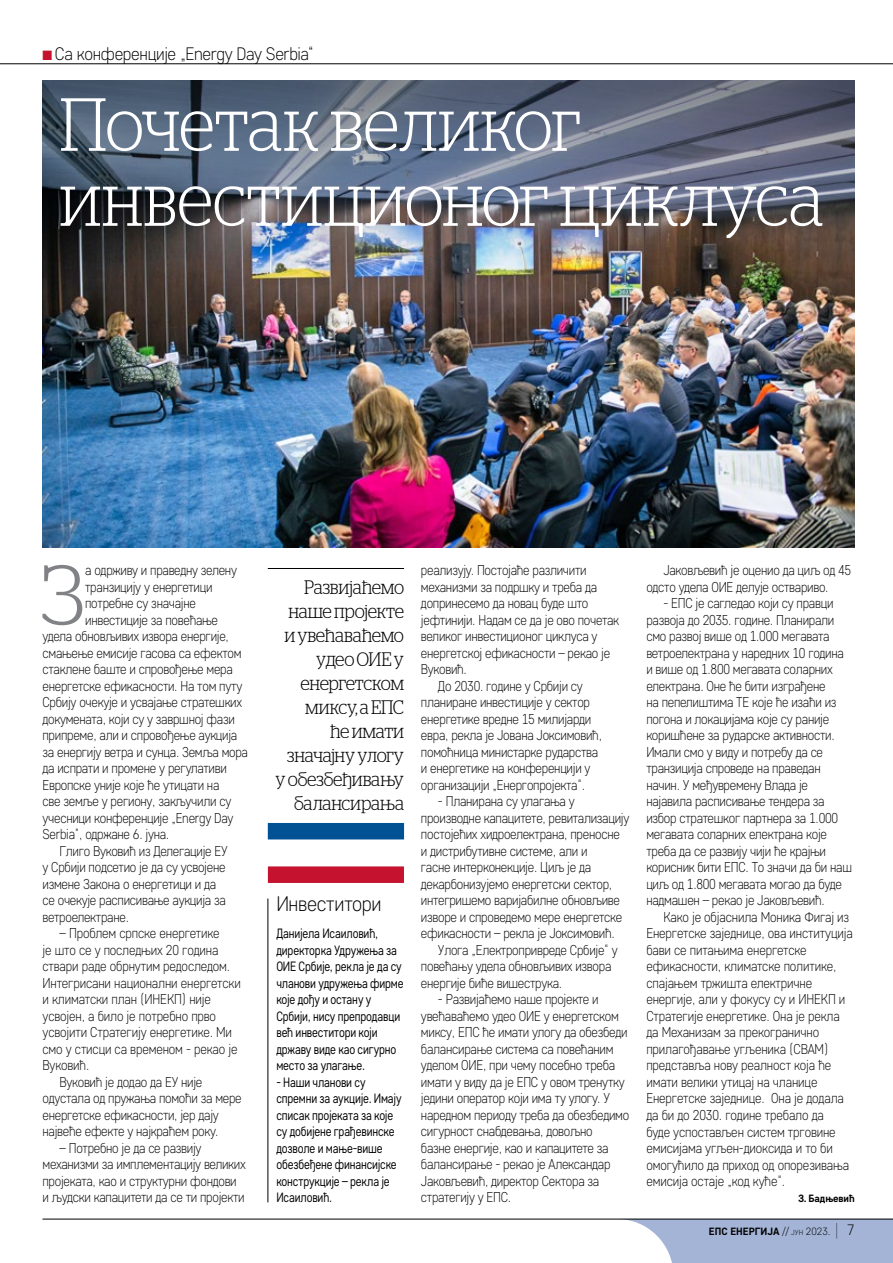
<style>
.page{position:relative;width:893px;height:1263px;background:#fff}
.page>*{position:absolute;margin:0;border:0;box-sizing:border-box;transform-origin:0 0}
.t1{font:300 84.9px "Stag LC";color:#808285}
.t2{font:300 75px/75px "Stag LC";letter-spacing:-.005em;color:#fff;scale:.9 1}
.t3{font:300 21px "Core Sans D25";letter-spacing:-.015em;color:#000;scale:.95 1}
.t4{font:300 19.5px/24px "Stag LC";letter-spacing:-.015em;color:#000;text-align:right;scale:.9 1}
.t5{font:300 18px "Core Sans D25";letter-spacing:-.02em;color:#000;scale:.95 1}
.t6{font:300 14.25px/16.5px "Core Sans D25";letter-spacing:-.02em;color:#000;scale:.9 1}
.t7{font:13.5px/16.5px "Core Sans D35";letter-spacing:-.015em;color:#000;scale:.85 1}
.t8{font:700 10.5px "Core Sans D55";color:#000}
.s1{color:#c4122f}
.s2{font-family:"Core Sans D25";font-weight:300}
.s3{font-family:"Core Sans D25";font-weight:300;font-size:7.35px}
.s4{font-family:"Core Sans D15";font-weight:100;font-size:18px}
.s5{font-family:"Core Sans D25";font-weight:300;font-size:15px}
</style>
<div class="page">
<svg style="left:628px;top:1220px;width:265px;height:43px;background:#aebcda"></svg>
<hr style="left:0;top:64px;width:893px;height:1px;background:#000">
<hr style="left:43px;top:1219px;width:850px;height:1px;background:#000">
<img style="left:43px;top:262px;width:812px;height:285px">
<div style="left:268px;top:866px;width:136px;height:17px;background:#c4122f"></div>
<hr style="left:268px;top:898px;width:1px;height:304px;background:#000">
<hr style="left:268px;top:568px;width:136px;height:1px;background:#000">
<div style="left:268px;top:823px;width:136px;height:16px;background:#005295"></div>
<img style="left:43px;top:80px;width:812px;height:182px">
<p class="t5" style="left:43px;top:43px;width:287px"><span class="s1">■</span> Са конференције „Energy Day Serbia“</p>
<h2 class="t2" style="left:60px;top:80px;width:851px">Почетак великог инвестиционог циклуса</h2>
<h1 class="t1" style="left:40px;top:533px;width:47px">З</h1>
<p class="t6" style="left:85px;top:562px;width:170px">а одрживу и праведну зелену</p>
<p class="t6" style="left:85px;top:578px;width:143px">транзицију у енергетици</p>
<p class="t6" style="left:85px;top:595px;width:125px">потребне су значајне</p>
<p class="t6" style="left:85px;top:611px;width:149px">инвестиције за повећање</p>
<p class="t6" style="left:43px;top:628px;width:209px">удела обновљивих извора енергије,</p>
<p class="t6" style="left:43px;top:644px;width:223px">смањење емисије гасова са ефектом</p>
<p class="t6" style="left:43px;top:661px;width:213px">стаклене баште и спровођење мера</p>
<p class="t6" style="left:43px;top:677px;width:224px">енергетске ефикасности. На том путу</p>
<p class="t6" style="left:43px;top:694px;width:223px">Србију очекује и усвајање стратешких</p>
<p class="t6" style="left:43px;top:710px;width:215px">докумената, који су у завршној фази</p>
<p class="t6" style="left:43px;top:727px;width:218px">припреме, али и спровођење аукција</p>
<p class="t6" style="left:43px;top:743px;width:230px">за енергију ветра и сунца. Земља мора</p>
<p class="t6" style="left:43px;top:760px;width:206px">да испрати и промене у регулативи</p>
<p class="t6" style="left:43px;top:776px;width:198px">Европске уније које ће утицати на</p>
<p class="t6" style="left:43px;top:793px;width:211px">све земље у региону, закључили су</p>
<p class="t6" style="left:43px;top:809px;width:214px">учесници конференције „Energy Day</p>
<p class="t6" style="left:43px;top:826px;width:142px">Serbia“, одржане 6. јуна.</p>
<p class="t6" style="left:60px;top:842px;width:188px">Глиго Вуковић из Делегације ЕУ</p>
<p class="t6" style="left:43px;top:859px;width:205px">у Србији подсетио је да су усвојене</p>
<p class="t6" style="left:43px;top:875px;width:195px">измене Закона о енергетици и да</p>
<p class="t6" style="left:43px;top:892px;width:205px">се очекује расписивање аукција за</p>
<p class="t6" style="left:43px;top:908px;width:98px">ветроелектране.</p>
<p class="t6" style="left:60px;top:925px;width:179px">– Проблем српске енергетике</p>
<p class="t6" style="left:43px;top:941px;width:197px">је што се у последњих 20 година</p>
<p class="t6" style="left:43px;top:958px;width:210px">ствари раде обрнутим редоследом.</p>
<p class="t6" style="left:43px;top:974px;width:222px">Интегрисани национални енергетски</p>
<p class="t6" style="left:43px;top:991px;width:189px">и климатски план (ИНЕКП) није</p>
<p class="t6" style="left:43px;top:1007px;width:194px">усвојен, а било је потребно прво</p>
<p class="t6" style="left:43px;top:1024px;width:212px">усвојити Стратегију енергетике. Ми</p>
<p class="t6" style="left:43px;top:1040px;width:218px">смо у стисци са временом - рекао је</p>
<p class="t6" style="left:43px;top:1057px;width:54px">Вуковић.</p>
<p class="t6" style="left:60px;top:1073px;width:160px">Вуковић је додао да ЕУ није</p>
<p class="t6" style="left:43px;top:1090px;width:223px">одустала од пружања помоћи за мере</p>
<p class="t6" style="left:43px;top:1106px;width:197px">енергетске ефикасности, јер дају</p>
<p class="t6" style="left:43px;top:1123px;width:197px">највеће ефекте у најкраћем року.</p>
<p class="t6" style="left:43px;top:1139px;width:227px;text-indent:17px">– Потребно је да се развију механизми за имплементацију великих пројеката, као и структурни фондови и људски капацитети да се ти пројекти</p>
<h3 class="t4" style="left:276px;top:573px;width:144px">Развијаћемо наше пројекте и увећаваћемо удео ОИЕ у енергетском миксу, а ЕПС<br>ће имати значајну улогу у обезбеђивању балансирања</h3>
<h3 class="t3" style="left:276px;top:890px;width:112px">Инвеститори</h3>
<p class="t7" style="left:276px;top:925px;width:151px">Данијела Исаиловић, директорка Удружења за<br>ОИЕ Србије, рекла је да су чланови удружења фирме које дођу и остану у<br>Србији, нису препродавци већ инвеститори који државу виде као сигурно место за улагање.</p>
<p class="t7" style="left:276px;top:1073px;width:149px">- Наши чланови су спремни за аукције. Имају списак пројеката за које су добијене грађевинске дозволе и мање-више обезбеђене финансијске конструкције – рекла је<br>Исаиловић.</p>
<p class="t6" style="left:421px;top:562px;width:186px">реализују. Постојаће различити</p>
<p class="t6" style="left:421px;top:578px;width:197px">механизми за подршку и треба да</p>
<p class="t6" style="left:421px;top:595px;width:188px">допринесемо да новац буде што</p>
<p class="t6" style="left:421px;top:611px;width:222px">јефтинији. Надам се да је ово почетак</p>
<p class="t6" style="left:421px;top:628px;width:198px">великог инвестиционог циклуса у</p>
<p class="t6" style="left:421px;top:644px;width:212px">енергетској ефикасности – рекао је</p>
<p class="t6" style="left:421px;top:661px;width:53px">Вуковић.</p>
<p class="t6" style="left:438px;top:677px;width:162px">До 2030. године у Србији су</p>
<p class="t6" style="left:421px;top:694px;width:189px">планиране инвестиције у сектор</p>
<p class="t6" style="left:421px;top:710px;width:191px">енергетике вредне 15 милијарди</p>
<p class="t6" style="left:421px;top:727px;width:203px">евра, рекла је Јована Јоксимовић,</p>
<p class="t6" style="left:421px;top:743px;width:198px">помоћница министарке рударства</p>
<p class="t6" style="left:421px;top:760px;width:190px">и енергетике на конференцији у</p>
<p class="t6" style="left:421px;top:776px;width:184px">организацији „Енергопројекта“.</p>
<p class="t6" style="left:421px;top:793px;width:233px;text-indent:17px">- Планирана су улагања у производне капацитетe, ревитализацију постојећих хидроелектрана, преносне и дистрибутивне системе, али и<br>гасне интерконекције. Циљ је да декарбонизујемо енергетски сектор, интегришемо варијабилне обновљиве изворе и спроведемо мере енергетске ефикасности – рекла је Јоксимовић.</p>
<p class="t6" style="left:421px;top:941px;width:220px;text-indent:17px">Улога „Електропривреде Србије“ у повећању удела обновљивих извора енергије биће вишеструка.</p>
<p class="t6" style="left:421px;top:991px;width:233px;text-indent:17px">- Развијаћемо наше пројекте и увећаваћемо удео ОИЕ у енергетском миксу, ЕПС ће имати улогу да обезбеди балансирање система са повећаним уделом ОИЕ, при чему посебно треба имати у виду да је ЕПС у овом тренутку једини оператор који има ту улогу. У наредном периоду треба да обезбедимо сигурност снабдевања, довољно<br>базне енергије, као и капацитете за балансирање - рекао је Александар Јаковљевић, директор Сектора за стратегију у ЕПС.</p>
<p class="t6" style="left:646px;top:562px;width:229px;text-indent:17px">Јаковљевић је оценио да циљ од 45 одсто удела ОИЕ делује оствариво.</p>
<p class="t6" style="left:646px;top:595px;width:230px;text-indent:17px">- ЕПС је сагледао који су правци развоја до 2035. године. Планирали смо развој више од 1.000 мегавата ветроелектрана у наредних 10 година и више од 1.800 мегавата соларних електрана. Оне ће бити изграђене<br>на пепелиштима ТЕ које ће изаћи из погона и локацијама које су раније коришћене за рударске активности.<br>Имали смо у виду и потребу да се транзиција спроведе на праведан начин. У међувремену Влада је најавила расписивање тендера за избор стратешког партнера за 1.000 мегавата соларних електрана које треба да се развију чији ће крајњи корисник бити ЕПС. То значи да би наш циљ од 1.800 мегавата могао да буде надмашен – рекао је Јаковљевић.</p>
<p class="t6" style="left:646px;top:908px;width:231px;text-indent:17px">Како је објаснила Моника Фигај из<br>Енергетске заједнице, ова институција бави се питањима енергетске ефикасности, климатске политикe, спајањем тржишта електричне енергије, али у фокусу су и ИНЕКП и<br>Стратегије енергетике. Она је рекла да Механизам за прекогранично прилагођавање угљеника (CBAM) представља нову реалност која ће имати велики утицај на чланице<br>Енергетске заједнице. Она је додала да би до 2030. године требало да<br>буде успостављен систем трговине емисијама угљен-диоксида и то би омогућило да приход од опорезивања емисија остаје „код куће“.</p>
<p class="t8" style="left:798px;top:1192px;width:58px">З. Бадњевић</p>
<p class="t8" style="left:709px;top:1225px;width:147px">ЕПС ЕНЕРГИЈА <span class="s2">//</span> <span class="s3">јун</span> <span class="s2">2023.</span> <span class="s4">|</span> <span class="s5">7</span></p>
</div>
